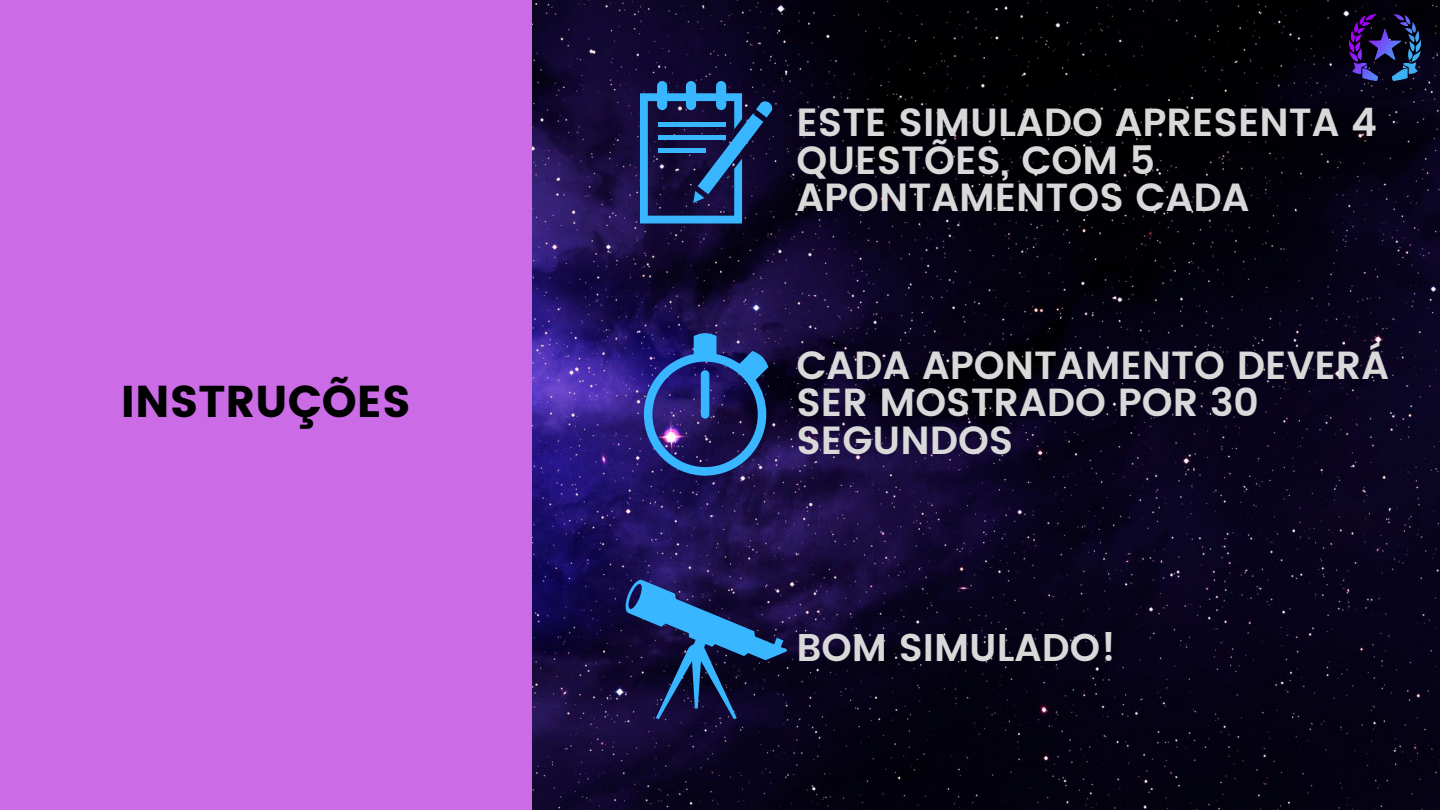
<style>
.page{position:relative;width:1440px;height:810px;background:#fff}
.page>*{position:absolute;margin:0;border:0;box-sizing:border-box;transform-origin:0 0}
.t1{font:44.5px "Poppins";color:#000}
.t2{font:600 39.3px/37.5px "Poppins";color:#d9d9d9}
.t3{font:600 38.7px "Poppins";color:#d9d9d9}
</style>
<div class="page">
<img style="left:532px;top:0;width:908px;height:810px">
<div style="left:0;top:0;width:532px;height:810px;background:#cb6ce6"></div>
<svg style="left:644px;top:333px;width:124px;height:143px;background:#283b83"></svg>
<svg style="left:640px;top:81px;width:133px;height:143px;background:#1f4073"></svg>
<svg style="left:626px;top:580px;width:161px;height:139px;background:#1c3566"></svg>
<img style="left:1349px;top:15px;width:72px;height:66px">
<p class="t1" style="left:121px;top:376px;width:292px">INSTRUÇÕES</p>
<p class="t2" style="left:796px;top:104px;width:582px">ESTE SIMULADO APRESENTA 4<br>QUESTÕES, COM 5<br>APONTAMENTOS CADA</p>
<p class="t2" style="left:796px;top:346px;width:594px">CADA APONTAMENTO DEVERÁ<br>SER MOSTRADO POR 30<br>SEGUNDOS</p>
<p class="t3" style="left:796px;top:625px;width:321px">BOM SIMULADO!</p>
</div>
